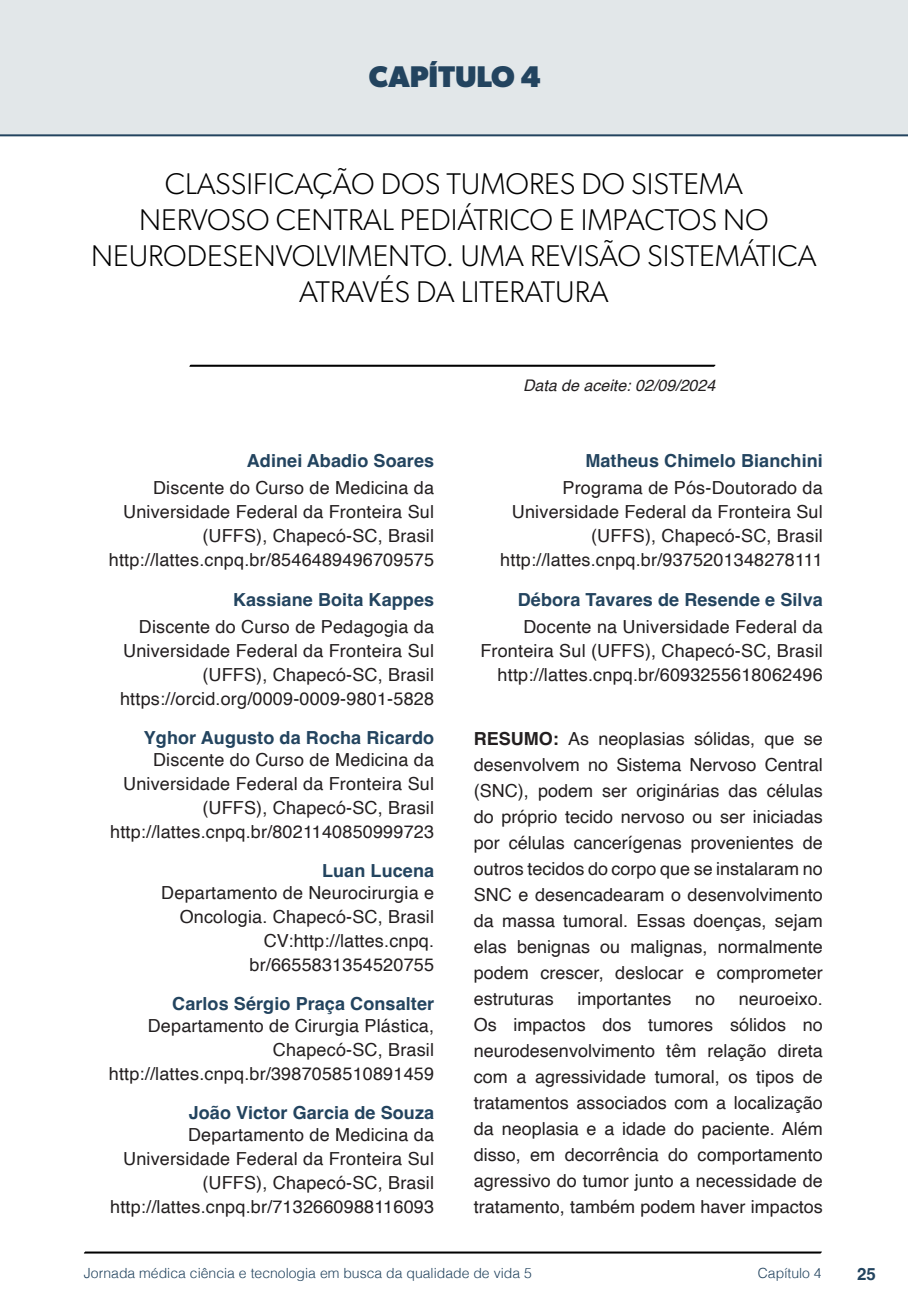
<style>
.page{position:relative;width:908px;height:1304px;background:#fff}
.page>*{position:absolute;margin:0;border:0;box-sizing:border-box;transform-origin:0 0}
.nome_artigos{font:300 30px/36px "Gibson";color:#000;text-align:center}
.capítulos{font:700 30px "Gibson";color:#23445f}
.info_autores{font:18px/24px "Helvetica";letter-spacing:.01em;color:#231f20;text-align:right}
.Resumos_e_PC_TXT{font:18px/26px "Helvetica";color:#231f20;text-align:justify}
.nome_autores{font:700 18px "Helvetica";letter-spacing:.005em;color:#23445f}
.t1{font:700 16.8px "Helvetica";color:#23445f}
.t2{font:italic 16px "Helvetica";color:#231f20}
.t3{font:300 14px "Helvetica";color:#23445f}
.s1{font-weight:700}
</style>
<div class="page">
<svg style="left:84px;top:1251px;width:737px;height:3px;background:#515151"></svg>
<div style="left:0;top:0;width:907px;height:136px;background:#e2e7e9"></div>
<svg style="left:189px;top:364px;width:526px;height:3px;background:#4f4f4f"></svg>
<div style="left:44px;top:72px;width:68px;height:61px;background:#e2e7e9"></div>
<p class="capítulos" style="left:369px;top:58px;width:173px">CAPÍTULO 4</p>
<p class="nome_artigos" style="left:91px;top:165px;width:726px">CLASSIFICAÇÃO DOS TUMORES DO SISTEMA<br>NERVOSO CENTRAL PEDIÁTRICO E IMPACTOS NO NEURODESENVOLVIMENTO. UMA REVISÃO SISTEMÁTICA ATRAVÉS DA LITERATURA</p>
<p class="nome_autores" style="left:247px;top:450px;width:189px">Adinei Abadio Soares</p>
<p class="info_autores" style="left:123px;top:477px;width:312px">Discente do Curso de Medicina da<br>Universidade Federal da Fronteira Sul (UFFS), Chapecó-SC, Brasil</p>
<p class="info_autores" style="left:109px;top:549px;width:326px">http://lattes.cnpq.br/8546489496709575</p>
<p class="nome_autores" style="left:233px;top:588px;width:202px">Kassiane Boita Kappes</p>
<p class="info_autores" style="left:123px;top:615px;width:312px">Discente do Curso de Pedagogia da<br>Universidade Federal da Fronteira Sul (UFFS), Chapecó-SC, Brasil</p>
<p class="info_autores" style="left:120px;top:687px;width:315px">https://orcid.org/0009-0009-9801-5828</p>
<p class="nome_autores" style="left:144px;top:727px;width:291px">Yghor Augusto da Rocha Ricardo</p>
<p class="info_autores" style="left:123px;top:748px;width:312px">Discente do Curso de Medicina da<br>Universidade Federal da Fronteira Sul (UFFS), Chapecó-SC, Brasil</p>
<p class="info_autores" style="left:110px;top:820px;width:325px">http://lattes.cnpq.br/8021140850999723</p>
<p class="nome_autores" style="left:322px;top:860px;width:113px">Luan Lucena</p>
<p class="info_autores" style="left:161px;top:881px;width:274px">Departamento de Neurocirurgia e<br>Oncologia. Chapecó-SC, Brasil</p>
<p class="info_autores" style="left:249px;top:929px;width:186px">CV:http://lattes.cnpq. br/6655831354520755</p>
<p class="nome_autores" style="left:172px;top:993px;width:263px">Carlos Sérgio Praça Consalter</p>
<p class="info_autores" style="left:148px;top:1014px;width:288px">Departamento de Cirurgia Plástica,<br>Chapecó-SC, Brasil</p>
<p class="info_autores" style="left:109px;top:1062px;width:326px">http://lattes.cnpq.br/3987058510891459</p>
<p class="nome_autores" style="left:189px;top:1102px;width:247px">João Victor Garcia de Souza</p>
<p class="info_autores" style="left:123px;top:1123px;width:312px">Departamento de Medicina da<br>Universidade Federal da Fronteira Sul (UFFS), Chapecó-SC, Brasil</p>
<p class="info_autores" style="left:110px;top:1195px;width:325px">http://lattes.cnpq.br/7132660988116093</p>
<p class="t2" style="left:523px;top:373px;width:194px">Data de aceite: 02/09/2024</p>
<p class="nome_autores" style="left:585px;top:450px;width:239px">Matheus Chimelo Bianchini</p>
<p class="info_autores" style="left:511px;top:477px;width:312px">Programa de Pós-Doutorado da<br>Universidade Federal da Fronteira Sul (UFFS), Chapecó-SC, Brasil</p>
<p class="info_autores" style="left:500px;top:549px;width:324px">http://lattes.cnpq.br/9375201348278111</p>
<p class="nome_autores" style="left:517px;top:588px;width:306px">Débora Tavares de Resende e Silva</p>
<p class="info_autores" style="left:480px;top:615px;width:344px">Docente na Universidade Federal da<br>Fronteira Sul (UFFS), Chapecó-SC, Brasil</p>
<p class="info_autores" style="left:497px;top:663px;width:326px">http://lattes.cnpq.br/6093255618062496</p>
<p class="Resumos_e_PC_TXT" style="left:473px;top:726px;width:350px"><span class="s1">RESUMO:</span> As neoplasias sólidas, que se desenvolvem no Sistema Nervoso Central (SNC), podem ser originárias das células do próprio tecido nervoso ou ser iniciadas por células cancerígenas provenientes de outros tecidos do corpo que se instalaram no SNC e desencadearam o desenvolvimento da massa tumoral. Essas doenças, sejam elas benignas ou malignas, normalmente podem crescer, deslocar e comprometer estruturas</p>
<p class="Resumos_e_PC_TXT" style="left:473px;top:986px;width:350px;text-indent:265px">neuroeixo.<br>Os impactos dos tumores sólidos no neurodesenvolvimento têm relação direta com a agressividade tumoral, os tipos de tratamentos associados com a localização da neoplasia e a idade do paciente. Além disso, em decorrência do comportamento agressivo do tumor junto a necessidade de tratamento, também podem haver impactos</p>
<p class="Resumos_e_PC_TXT" style="left:577px;top:986px;width:96px">importantes</p>
<p class="Resumos_e_PC_TXT" style="left:694px;top:986px;width:22px">no</p>
<p class="t3" style="left:84px;top:1261px;width:449px">Jornada médica ciência e tecnologia em busca da qualidade de vida 5</p>
<p class="t3" style="left:757px;top:1261px;width:65px">Capítulo 4</p>
<p class="t1" style="left:856px;top:1264px;width:20px">25</p>
</div>
